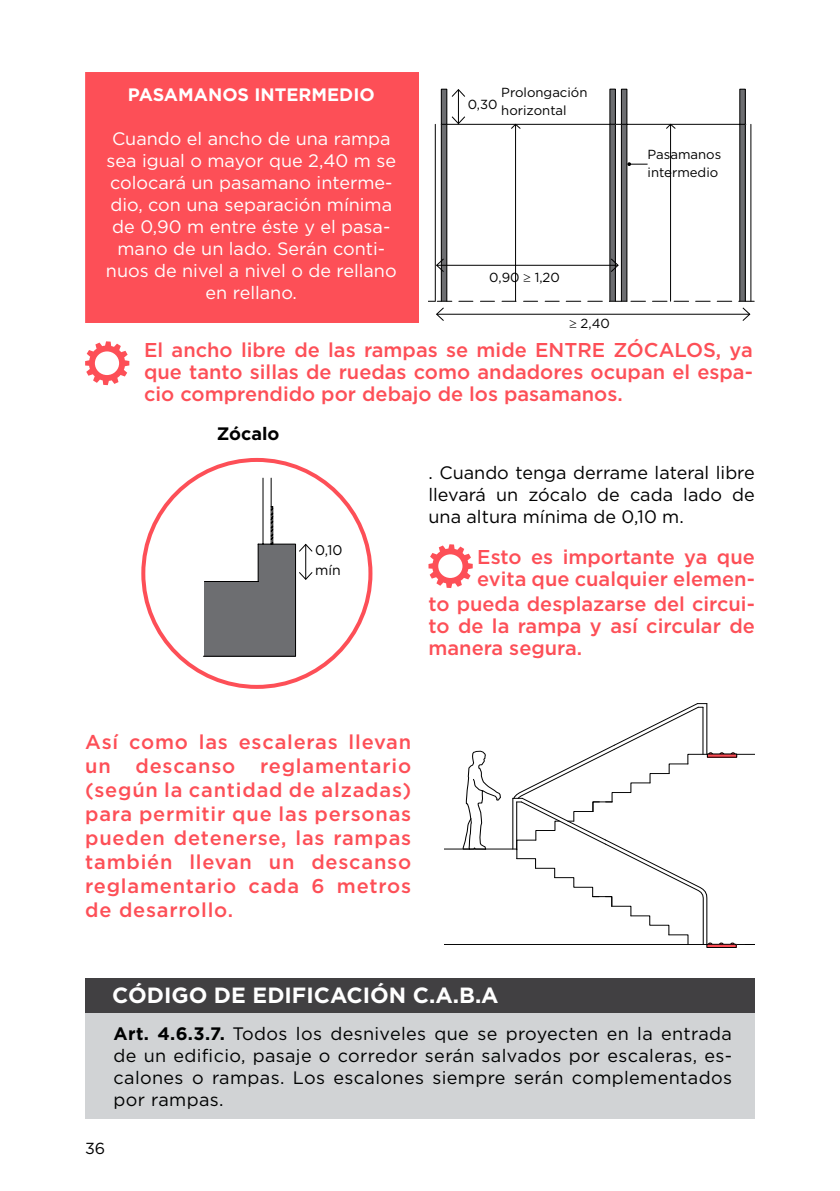
<style>
.page{position:relative;width:840px;height:1191px;background:#fff}
.page>*{position:absolute;margin:0;border:0;box-sizing:border-box;transform-origin:0 0}
.t1{font:700 22px "Gotham";color:#fff}
.t2{font:500 20px/24px "Gotham";color:#fd4f57;text-align:justify}
.t3{font:18px/22px "Gotham";color:#fff;text-align:center}
.t4{font:18px/22px "Gotham";letter-spacing:.02em;color:#000101;text-align:justify}
.t5{font:18px/22px "Gotham";color:#000;text-align:justify}
.t6{font:700 18px "Gotham";color:#fff}
.t7{font:700 18px "Gotham";color:#000}
.t8{font:16px "Gotham";color:#000}
.t9{font:14px/20px "Gotham";color:#000}
.t10{font:13.2px/18.8px "Gotham";color:#000}
.s1{font-weight:700}
</style>
<div class="page">
<svg style="left:428px;top:544px;width:44px;height:44px"></svg>
<svg style="left:203px;top:477px;width:110px;height:180px"></svg>
<div style="left:85px;top:72px;width:334px;height:251px;background:#fd4f57"></div>
<svg style="left:740px;top:125px;width:4px;height:176px"></svg>
<div style="left:441px;top:124px;width:5px;height:177px;background:#6d6e71"></div>
<hr style="left:739px;top:124px;width:1px;height:177px;background:#000">
<hr style="left:744px;top:124px;width:1px;height:177px;background:#000">
<hr style="left:441px;top:124px;width:304px;height:1px;background:#000">
<hr style="left:446px;top:124px;width:1px;height:177px;background:#000">
<hr style="left:434px;top:124px;width:1px;height:177px;background:#000">
<hr style="left:750px;top:124px;width:1px;height:177px;background:#000">
<hr style="left:440px;top:124px;width:1px;height:177px;background:#000">
<svg style="left:716px;top:301px;width:15px;height:1px"></svg>
<svg style="left:695px;top:301px;width:14px;height:1px"></svg>
<svg style="left:480px;top:301px;width:14px;height:1px"></svg>
<svg style="left:458px;top:301px;width:14px;height:1px"></svg>
<div style="left:441px;top:89px;width:5px;height:35px;background:#6d6e71"></div>
<div style="left:441px;top:89px;width:5px;height:35px;border:1px solid #000"></div>
<svg style="left:609px;top:89px;width:6px;height:35px"></svg>
<div style="left:621px;top:89px;width:5px;height:35px;background:#6d6e71"></div>
<div style="left:621px;top:89px;width:5px;height:35px;border:1px solid #000"></div>
<svg style="left:739px;top:89px;width:5px;height:35px"></svg>
<hr style="left:457px;top:90px;width:1px;height:34px;background:#000">
<svg style="left:450px;top:115px;width:16px;height:10px"></svg>
<svg style="left:451px;top:89px;width:14px;height:9px"></svg>
<hr style="left:436px;top:314px;width:313px;height:1px;background:#000">
<svg style="left:738px;top:301px;width:15px;height:20px"></svg>
<svg style="left:428px;top:301px;width:23px;height:20px"></svg>
<hr style="left:436px;top:265px;width:181px;height:1px;background:#000">
<svg style="left:435px;top:257px;width:9px;height:16px"></svg>
<svg style="left:501px;top:123px;width:187px;height:179px"></svg>
<svg style="left:85px;top:341px;width:44px;height:44px"></svg>
<svg style="left:444px;top:703px;width:310px;height:245px"></svg>
<div style="left:85px;top:1006px;width:669px;height:113px;background:#d1d3d5"></div>
<div style="left:85px;top:978px;width:669px;height:34px;background:#414042"></div>
<p class="t6" style="left:128px;top:82px;width:248px">PASAMANOS INTERMEDIO</p>
<p class="t3" style="left:106px;top:127px;width:292px">Cuando el ancho de una rampa sea igual o mayor que 2,40 m se colocará un pasamano interme&shy;dio, con una separación mínima de 0,90 m entre éste y el pasa&shy;mano de un lado. Serán conti&shy;nuos de nivel a nivel o de rellano en rellano.</p>
<p class="t10" style="left:501px;top:82px;width:88px">Prolongación horizontal</p>
<p class="t10" style="left:467px;top:94px;width:31px">0,30</p>
<p class="t10" style="left:489px;top:268px;width:72px">0,90 ≥ 1,20</p>
<p class="t10" style="left:569px;top:313px;width:42px">≥ 2,40</p>
<p class="t10" style="left:647px;top:144px;width:75px">Pasamanos intermedio</p>
<p class="t2" style="left:144px;top:339px;width:610px;line-height:22px">El ancho libre de las rampas se mide ENTRE ZÓCALOS, ya que tanto sillas de ruedas como andadores ocupan el espa&shy;cio comprendido por debajo de los pasamanos.</p>
<p class="t7" style="left:217px;top:422px;width:64px">Zócalo</p>
<p class="t9" style="left:315px;top:540px;width:29px">0,10 mín</p>
<p class="t5" style="left:428px;top:461px;width:328px">. Cuando tenga derrame lateral libre llevará un zócalo de cada lado de una altura mínima de 0,10 m.</p>
<p class="t2" style="left:477px;top:546px;width:279px;line-height:22px">Esto es importante ya que evita que cualquier elemen-</p>
<p class="t2" style="left:428px;top:593px;width:328px;line-height:22px">to pueda desplazarse del circui&shy;to de la rampa y así circular de manera segura.</p>
<p class="t2" style="left:85px;top:730px;width:327px">Así como las escaleras llevan un descanso reglamentario (según la cantidad de alzadas) para permitir que las personas pueden detenerse, las rampas también llevan un descanso reglamentario cada 6 metros de desarrollo.</p>
<p class="t1" style="left:112px;top:980px;width:388px">CÓDIGO DE EDIFICACIÓN C.A.B.A</p>
<p class="t4" style="left:113px;top:1022px;width:619px"><span class="s1">Art. 4.6.3.7.</span> Todos los desniveles que se proyecten en la entrada de un edificio, pasaje o corredor serán salvados por escaleras, es&shy;calones o rampas. Los escalones siempre serán complementados por rampas.</p>
<p class="t8" style="left:85px;top:1138px;width:22px">36</p>
</div>
